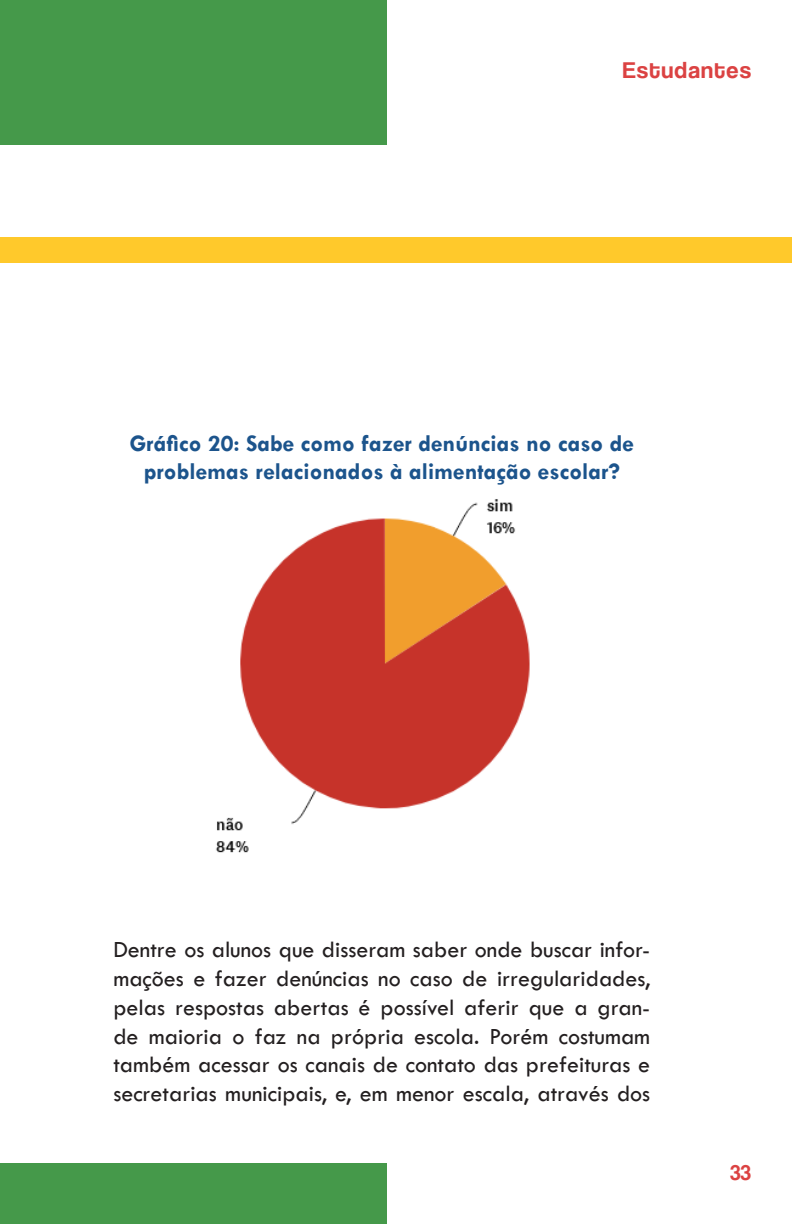
<style>
.page{position:relative;width:792px;height:1224px;background:#fff}
.page>*{position:absolute;margin:0;border:0;box-sizing:border-box;transform-origin:0 0}
.t1{font:24px/28.8px "Tw Cen";color:#231f20;text-align:justify}
.t2{font:700 24px/28.8px "Tw Cen";color:#1c548c;text-align:center}
.t3{font:24px "Coolvetica Rg";letter-spacing:.05em;color:#db4242}
.t4{font:22px "Coolvetica Rg";color:#db4242}
</style>
<div class="page">
<div style="left:0;top:0;width:386px;height:1224px;background:#45994a"></div>
<div style="left:0;top:145px;width:691px;height:1018px;background:#fff"></div>
<div style="left:0;top:237px;width:792px;height:26px;background:#ffc92b"></div>
<img style="left:216px;top:499px;width:314px;height:354px">
<p class="t3" style="left:623px;top:56px;width:130px">Estudantes</p>
<p class="t2" style="left:130px;top:428px;width:506px">Gráfico 20: Sabe como fazer denúncias no caso de problemas relacionados à alimentação escolar?</p>
<p class="t1" style="left:113px;top:935px;width:538px">Dentre os alunos que disseram saber onde buscar infor&shy;mações e fazer denúncias no caso de irregularidades, pelas respostas abertas é possível aferir que a gran&shy;de maioria o faz na própria escola. Porém costumam também acessar os canais de contato das prefeituras e secretarias municipais, e, em menor escala, através dos</p>
<p class="t4" style="left:730px;top:1160px;width:23px">33</p>
</div>
